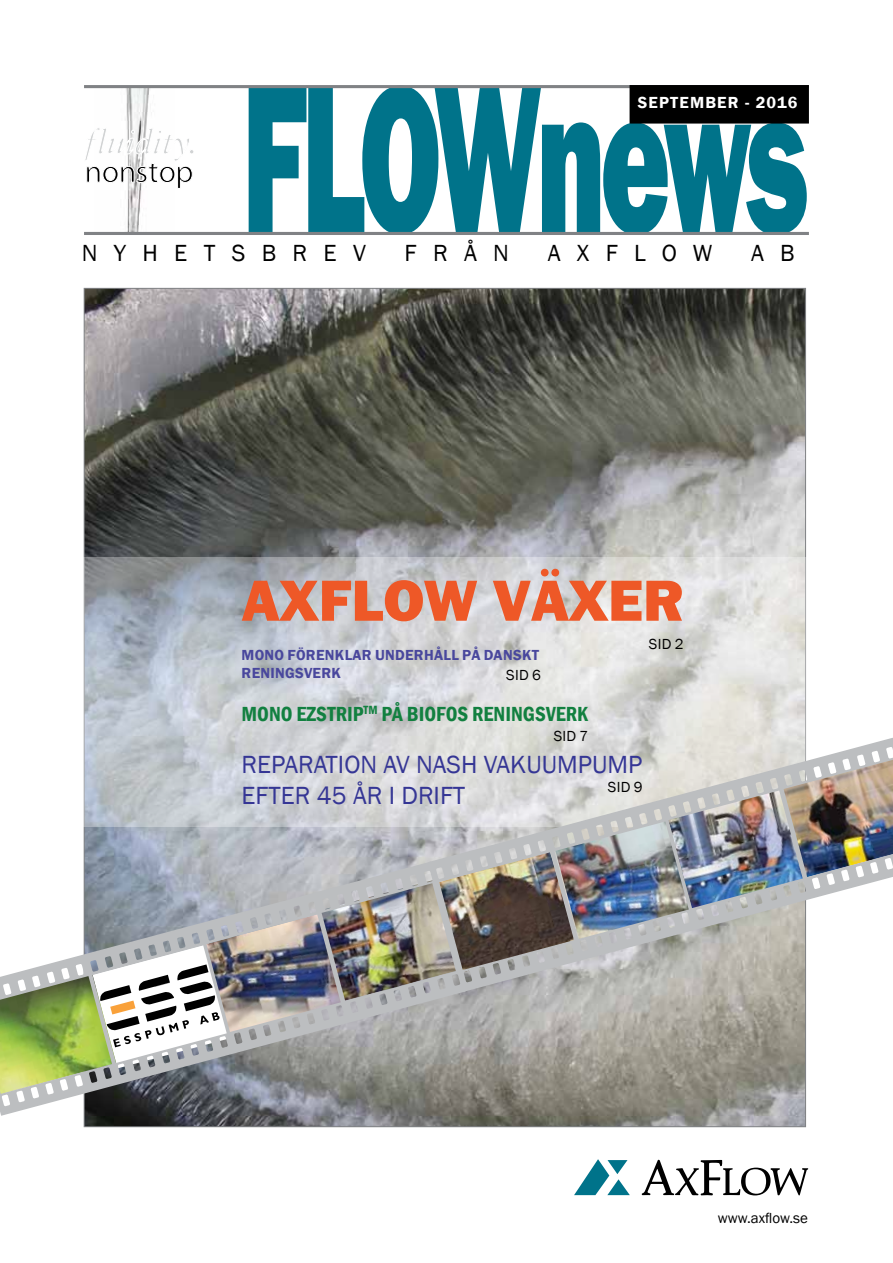
<style>
.page{position:relative;width:893px;height:1263px;background:#fff}
.page>*{position:absolute;margin:0;border:0;box-sizing:border-box;transform-origin:0 0}
.t1{font:800 217.2px "Franklin Gothic";letter-spacing:-.055em;color:#00738a;scale:.55 1}
.t2{font:800 60px "Franklin Gothic";color:#ee5827}
.t3{font:25.5px/30.6px "Franklin Gothic";color:#353695}
.t4{font:24px "Franklin Gothic";letter-spacing:.68em;color:#000}
.t5{font:600 condensed 21px "Franklin Gothic";color:#128040}
.t6{font:600 16.5px "Franklin Gothic";letter-spacing:.07em;color:#fff}
.t7{font:600 15px/18px "Franklin Gothic";letter-spacing:.02em;color:#49479d}
.t8{font:15px "Franklin Gothic";color:#000}
</style>
<div class="page">
<img style="left:86px;top:290px;width:718px;height:835px">
<svg style="left:574px;top:1159px;width:56px;height:36px"></svg>
<svg style="left:642px;top:1159px;width:166px;height:36px"></svg>
<img style="left:95px;top:88px;width:79px;height:144px">
<hr style="left:84px;top:85px;width:725px;height:3px;background:#808285">
<hr style="left:84px;top:232px;width:725px;height:3px;background:#808285">
<svg style="left:85px;top:128px;width:109px;height:61px"></svg>
<div style="left:630px;top:86px;width:178px;height:37px;background:#000"></div>
<div style="left:630px;top:85px;width:179px;height:39px;border:2px solid #000"></div>
<svg style="left:83px;top:558px;width:810px;height:269px;background:#d0d3d6"></svg>
<img style="left:0;top:861px;width:466px;height:255px">
<img style="left:428px;top:738px;width:465px;height:254px">
<h1 class="t1" style="left:242px;top:19px;width:1033px">FLOWnews</h1>
<p class="t6" style="left:638px;top:92px;width:161px">SEPTEMBER - 2016</p>
<h3 class="t4" style="left:82px;top:239px;width:286px">NYHETSBREV</h3>
<h3 class="t4" style="left:405px;top:239px;width:102px">FR ÅN</h3>
<h3 class="t4" style="left:548px;top:239px;width:166px">AXFLOW</h3>
<h3 class="t4" style="left:751px;top:239px;width:45px">A B</h3>
<h2 class="t2" style="left:242px;top:562px;width:444px">AXFLOW VÄXER</h2>
<p class="t7" style="left:242px;top:646px;width:299px">MONO FÖRENKLAR UNDER HÅLL PÅ DANSKT<br>RENINGSVERK</p>
<p class="t8" style="left:649px;top:635px;width:36px">SID 2</p>
<p class="t8" style="left:506px;top:665px;width:36px">SID 6</p>
<h3 class="t5" style="left:242px;top:700px;width:348px">MONO EZSTRIP<sup>TM</sup> PÅ BIOFOS RENINGSVERK</h3>
<p class="t8" style="left:554px;top:726px;width:36px">SID 7</p>
<h3 class="t3" style="left:242px;top:750px;width:402px">REPARATION AV NASH VAKUUMPUMP<br>EFTER</h3>
<h3 class="t3" style="left:317px;top:781px;width:150px">45 ÅR I DRIFT</h3>
<p class="t8" style="left:608px;top:777px;width:36px">SID 9</p>
<p class="t8" style="left:718px;top:1209px;width:92px">WWW.AXFLOW.SE</p>
</div>
